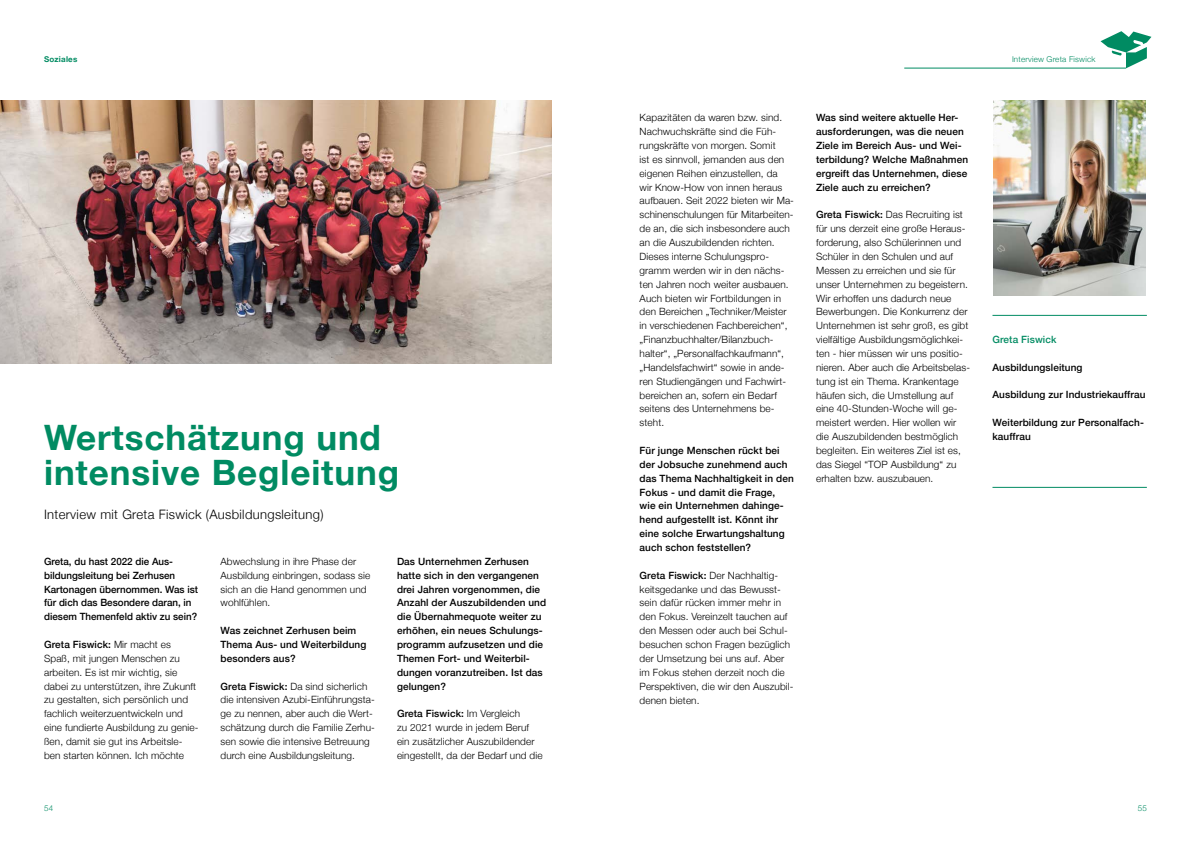
<style>
.page{position:relative;width:1191px;height:842px;background:#fff}
.page>*{position:absolute;margin:0;border:0;box-sizing:border-box;transform-origin:0 0}
.t1{font:700 35px/35px "Helvetica Neue";letter-spacing:.025em;color:#008b62}
.t2{font:300 13px "Helvetica Neue";letter-spacing:.025em;color:#000}
.t3{font:300 10px/13.9px "Helvetica Neue";letter-spacing:.01em;color:#000}
.t4{font:500 10px/13.9px "Helvetica Neue";letter-spacing:.01em;color:#000}
.t5{font:500 10px "Helvetica Neue";letter-spacing:.01em;color:#008b62}
.t6{font:300 8px "Helvetica Neue";letter-spacing:.025em;color:#008b62}
.t7{font:700 8px "Helvetica Neue";letter-spacing:.025em;color:#008b62}
.s1{font-weight:500}
</style>
<div class="page">
<img style="left:993px;top:100px;width:152px;height:196px">
<img style="left:0;top:100px;width:551px;height:263px">
<hr style="left:992px;top:315px;width:154px;height:1px;background:#008b62">
<hr style="left:992px;top:487px;width:154px;height:1px;background:#008b62">
<svg style="left:1100px;top:31px;width:51px;height:37px"></svg>
<hr style="left:904px;top:68px;width:222px;height:1px;background:#008b62">
<p class="t7" style="left:44px;top:53px;width:35px">Soziales</p>
<h1 class="t1" style="left:44px;top:421px;width:356px">Wertschätzung und intensive Begleitung</h1>
<h2 class="t2" style="left:44px;top:504px;width:281px">Interview mit Greta Fiswick (Ausbildungsleitung)</h2>
<p class="t4" style="left:44px;top:553px;width:155px">Greta, du hast 2022 die Aus&shy;bildungsleitung bei Zerhusen<br>Kartonagen übernommen. Was ist für dich das Besondere daran, in diesem Themenfeld aktiv zu sein?</p>
<p class="t3" style="left:44px;top:637px;width:156px"><span class="s1">Greta Fiswick:</span> Mir macht es<br>Spaß, mit jungen Menschen zu arbeiten. Es ist mir wichtig, sie dabei zu unterstützen, ihre Zukunft zu gestalten, sich persönlich und fachlich weiterzuentwickeln und eine fundierte Ausbildung zu genie&shy;ßen, damit sie gut ins Arbeitsle&shy;ben starten können. Ich möchte</p>
<p class="t3" style="left:220px;top:554px;width:151px">Abwechslung in ihre Phase der<br>Ausbildung einbringen, sodass sie sich an die Hand genommen und wohlfühlen.</p>
<p class="t4" style="left:220px;top:623px;width:147px">Was zeichnet Zerhusen beim<br>Thema Aus- und Weiterbildung besonders aus?</p>
<p class="t3" style="left:220px;top:678px;width:156px"><span class="s1">Greta Fiswick:</span> Da sind sicherlich die intensiven Azubi-Einführungsta&shy;ge zu nennen, aber auch die Wert&shy;schätzung durch die Familie Zerhu&shy;sen sowie die intensive Betreuung durch eine Ausbildungsleitung.</p>
<p class="t4" style="left:397px;top:553px;width:151px">Das Unternehmen Zerhusen hatte sich in den vergangenen drei Jahren vorgenommen, die<br>Anzahl der Auszubildenden und die Übernahmequote weiter zu erhöhen, ein neues Schulungs&shy;programm aufzusetzen und die<br>Themen Fort- und Weiterbil&shy;dungen voranzutreiben. Ist das gelungen?</p>
<p class="t3" style="left:397px;top:706px;width:147px"><span class="s1">Greta Fiswick:</span> Im Vergleich<br>zu 2021 wurde in jedem Beruf ein zusätzlicher Auszubildender eingestellt, da der Bedarf und die</p>
<p class="t3" style="left:639px;top:110px;width:156px">Kapazitäten da waren bzw. sind.<br>Nachwuchskräfte sind die Füh&shy;rungskräfte von morgen. Somit<br>ist es sinnvoll, jemanden aus den eigenen Reihen einzustellen, da<br>wir Know-How von innen heraus aufbauen. Seit 2022 bieten wir Ma&shy;schinenschulungen für Mitarbeiten&shy;de an, die sich insbesondere auch an die Auszubildenden richten.<br>Dieses interne Schulungspro&shy;gramm werden wir in den nächs&shy;ten Jahren noch weiter ausbauen.<br>Auch bieten wir Fortbildungen in den Bereichen „Techniker/Meister in verschiedenen Fachbereichen“, „Finanzbuchhalter/Bilanzbuch&shy;halter“, „Personalfachkaufmann“, „Handelsfachwirt“ sowie in ande&shy;ren Studiengängen und Fachwirt&shy;bereichen an, sofern ein Bedarf seitens des Unternehmens be&shy;steht.</p>
<p class="t4" style="left:639px;top:443px;width:156px">Für junge Menschen rückt bei der Jobsuche zunehmend auch das Thema Nachhaltigkeit in den<br>Fokus - und damit die Frage, wie ein Unternehmen dahinge&shy;hend aufgestellt ist. Könnt ihr eine solche Erwartungshaltung auch schon feststellen?</p>
<p class="t3" style="left:639px;top:567px;width:155px"><span class="s1">Greta Fiswick:</span> Der Nachhaltig&shy;keitsgedanke und das Bewusst&shy;sein dafür rücken immer mehr in den Fokus. Vereinzelt tauchen auf den Messen oder auch bei Schul&shy;besuchen schon Fragen bezüglich der Umsetzung bei uns auf. Aber im Fokus stehen derzeit noch die<br>Perspektiven, die wir den Auszubil&shy;denen bieten.</p>
<p class="t4" style="left:816px;top:110px;width:153px">Was sind weitere aktuelle Her&shy;ausforderungen, was die neuen<br>Ziele im Bereich Aus- und Wei&shy;terbildung? Welche Maßnahmen ergreift das Unternehmen, diese<br>Ziele auch zu erreichen?</p>
<p class="t3" style="left:816px;top:207px;width:156px"><span class="s1">Greta Fiswick:</span> Das Recruiting ist für uns derzeit eine große Heraus&shy;forderung, also Schülerinnen und<br>Schüler in den Schulen und auf<br>Messen zu erreichen und sie für unser Unternehmen zu begeistern.<br>Wir erhoffen uns dadurch neue<br>Bewerbungen. Die Konkurrenz der<br>Unternehmen ist sehr groß, es gibt vielfältige Ausbildungsmöglichkei&shy;ten - hier müssen wir uns positio&shy;nieren. Aber auch die Arbeitsbelas&shy;tung ist ein Thema. Krankentage häufen sich, die Umstellung auf eine 40-Stunden-Woche will ge&shy;meistert werden. Hier wollen wir die Auszubildenden bestmöglich begleiten. Ein weiteres Ziel ist es, das Siegel “TOP Ausbildung“ zu erhalten bzw. auszubauen.</p>
<p class="t6" style="left:1012px;top:53px;width:85px">Interview Greta Fiswick</p>
<p class="t5" style="left:992px;top:331px;width:66px">Greta Fiswick</p>
<p class="t4" style="left:992px;top:359px;width:92px">Ausbildungsleitung</p>
<p class="t4" style="left:992px;top:387px;width:154px">Ausbildung zur Industriekauffrau</p>
<p class="t4" style="left:992px;top:415px;width:153px">Weiterbildung zur Personalfach&shy;kauffrau</p>
<p class="t6" style="left:44px;top:801px;width:11px">54</p>
<p class="t6" style="left:1137px;top:801px;width:11px">55</p>
</div>
